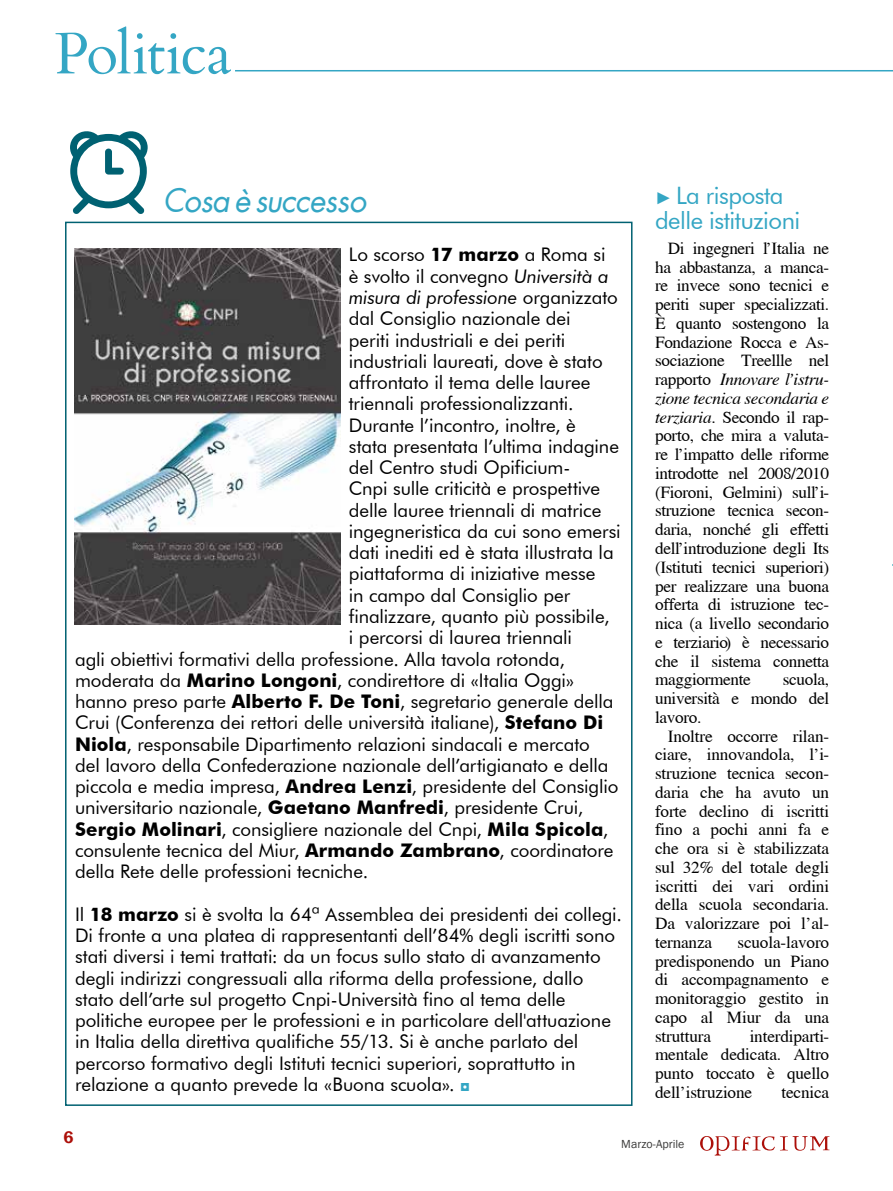
<style>
.page{position:relative;width:893px;height:1191px;background:#fff}
.page>*{position:absolute;margin:0;border:0;box-sizing:border-box;transform-origin:0 0}
.t1{font:58.5px "Cardo";letter-spacing:-.02em;color:#34a6c4}
.t2{font:italic 31.5px "Futura ICG Book";letter-spacing:-.03em;color:#34a6c4}
.t3{font:24px/25.5px "Futura BT";letter-spacing:-.02em;color:#34a6c4}
.t4{font:18.75px/21.3px "Futura BT";letter-spacing:-.005em;color:#000}
.t5{font:italic 18.75px "Futura BT";letter-spacing:-.01em;color:#000}
.t6{font:17.25px/18.8px "Cardiff";letter-spacing:-.01em;color:#000;text-align:justify}
.t7{font:600 17.25px "Franklin Gothic";color:#ac0f09}
.t8{font:12px "Franklin Gothic";color:#3c3c3b}
.s1{font-weight:700}
.s2{font-style:italic}
.s3{font-style:normal}
.s4{font-family:"Franklin Gothic";font-weight:500;font-size:16.5px;color:#34a6c4}
.s5{font-family:"Franklin Gothic";font-weight:800;font-size:17.25px}
</style>
<div class="page">
<svg style="left:700px;top:1136px;width:129px;height:19px"></svg>
<hr style="left:235px;top:70px;width:658px;height:1px;background:#34a6c4">
<svg style="left:70px;top:131px;width:78px;height:83px"></svg>
<img style="left:75px;top:248px;width:265px;height:377px">
<h1 class="t1" style="left:54px;top:7px;width:179px">Politica</h1>
<h2 class="t2" style="left:163px;top:179px;width:206px">Cosa è successo</h2>
<p class="t4" style="left:349px;top:244px;width:258px">Lo scorso <span class="s1">17 marzo</span> a Roma si</p>
<p class="t4" style="left:349px;top:265px;width:261px">è svolto il convegno <span class="s2">Università a</span></p>
<p class="t5" style="left:349px;top:286px;width:271px">misura di professione <span class="s3">organizzato</span></p>
<p class="t4" style="left:349px;top:308px;width:223px">dal Consiglio nazionale dei</p>
<p class="t4" style="left:349px;top:329px;width:218px">periti industriali e dei periti</p>
<p class="t4" style="left:349px;top:350px;width:255px">industriali laureati, dove è stato</p>
<p class="t4" style="left:349px;top:371px;width:243px">affrontato il tema delle lauree</p>
<p class="t4" style="left:349px;top:393px;width:226px">triennali professionalizzanti.</p>
<p class="t4" style="left:349px;top:414px;width:229px">Durante l’incontro, inoltre, è</p>
<p class="t4" style="left:349px;top:435px;width:272px">stata presentata l’ultima indagine</p>
<p class="t4" style="left:349px;top:457px;width:223px">del Centro studi Opificium-</p>
<p class="t4" style="left:349px;top:478px;width:253px">Cnpi sulle criticità e prospettive</p>
<p class="t4" style="left:349px;top:499px;width:254px">delle lauree triennali di matrice</p>
<p class="t4" style="left:349px;top:520px;width:274px">ingegneristica da cui sono emersi</p>
<p class="t4" style="left:349px;top:542px;width:266px">dati inediti ed è stata illustrata la</p>
<p class="t4" style="left:349px;top:563px;width:248px">piattaforma di iniziative messe</p>
<p class="t4" style="left:349px;top:584px;width:223px">in campo dal Consiglio per</p>
<p class="t4" style="left:349px;top:605px;width:262px">finalizzare, quanto più possibile,</p>
<p class="t4" style="left:349px;top:627px;width:225px">i percorsi di laurea triennali</p>
<p class="t4" style="left:75px;top:648px;width:491px">agli obiettivi formativi della professione. Alla tavola rotonda,</p>
<p class="t4" style="left:75px;top:669px;width:500px">moderata da <span class="s1">Marino Longoni</span>, condirettore di «Italia Oggi»</p>
<p class="t4" style="left:75px;top:690px;width:540px">hanno preso parte <span class="s1">Alberto F. De Toni</span>, segretario generale della</p>
<p class="t4" style="left:75px;top:712px;width:530px">Crui (Conferenza dei rettori delle università italiane), <span class="s1">Stefano Di</span></p>
<p class="t4" style="left:75px;top:733px;width:516px"><span class="s1">Niola</span>, responsabile Dipartimento relazioni sindacali e mercato</p>
<p class="t4" style="left:75px;top:754px;width:535px">del lavoro della Confederazione nazionale dell’artigianato e della</p>
<p class="t4" style="left:75px;top:775px;width:545px">piccola e media impresa, <span class="s1">Andrea Lenzi</span>, presidente del Consiglio</p>
<p class="t4" style="left:75px;top:797px;width:510px">universitario nazionale, <span class="s1">Gaetano Manfredi</span>, presidente Crui,</p>
<p class="t4" style="left:75px;top:818px;width:535px"><span class="s1">Sergio Molinari</span>, consigliere nazionale del Cnpi, <span class="s1">Mila Spicola</span>,</p>
<p class="t4" style="left:75px;top:839px;width:540px">consulente tecnica del Miur, <span class="s1">Armando Zambrano</span>, coordinatore</p>
<p class="t4" style="left:75px;top:860px;width:295px">della Rete delle professioni tecniche.</p>
<p class="t4" style="left:75px;top:903px;width:548px">Il <span class="s1">18 marzo</span> si è svolta la 64ª Assemblea dei presidenti dei collegi.<br>Di fronte a una platea di rappresentanti dell’84% degli iscritti sono stati diversi i temi trattati: da un focus sullo stato di avanzamento degli indirizzi congressuali alla riforma della professione, dallo stato dell’arte sul progetto Cnpi-Università fino al tema delle politiche europee per le professioni e in particolare dell'attuazione in Italia della direttiva qualifiche 55/13. Si è anche parlato del percorso formativo degli Istituti tecnici superiori, soprattutto in relazione a quanto prevede la «Buona scuola». <span class="s4">◘</span></p>
<p class="t3" style="left:655px;top:182px;width:147px"><span class="s5">►</span> La risposta delle istituzioni</p>
<p class="t6" style="left:655px;top:239px;width:176px;text-indent:13px">Di ingegneri l’Italia ne ha abbastanza, a manca&shy;re invece sono tecnici e periti super specializzati.<br>È quanto sostengono la Fondazione Rocca e As&shy;sociazione Treellle nel rapporto <span class="s2">Innovare l’istru&shy;zione tecnica secondaria e terziaria</span>. Secondo il rap&shy;porto, che mira a valuta&shy;re l’impatto delle riforme introdotte nel 2008/2010 (Fioroni, Gelmini) sull’i&shy;struzione tecnica secon&shy;daria, nonché gli effetti dell’introduzione degli Its (Istituti tecnici superiori) per realizzare una buona offerta di istruzione tec&shy;nica (a livello secondario e terziario) è necessario che il sistema connetta maggiormente</p>
<p class="t6" style="left:655px;top:670px;width:176px;text-indent:128px">scuola, università e mondo del lavoro.</p>
<p class="t6" style="left:655px;top:726px;width:176px;text-indent:13px">Inoltre occorre rilan&shy;ciare, innovandola, l'i&shy;struzione tecnica secon&shy;daria che ha avuto un forte declino di iscritti fino a pochi anni fa e che ora si è stabilizzata sul 32% del totale degli iscritti dei vari ordini della scuola secondaria.<br>Da valorizzare poi l'al&shy;ternanza</p>
<p class="t6" style="left:655px;top:932px;width:176px;text-indent:82px">scuola-lavoro predisponendo un Piano di accompagnamento e monitoraggio gestito in capo al Miur da una struttura</p>
<p class="t6" style="left:655px;top:1026px;width:176px;text-indent:95px">interdiparti&shy;mentale dedicata. Altro punto toccato è quello dell'istruzione</p>
<p class="t6" style="left:781px;top:1082px;width:49px">tecnica</p>
<p class="t7" style="left:64px;top:1126px;width:12px">6</p>
<p class="t8" style="left:621px;top:1136px;width:65px">Marzo-Aprile</p>
</div>
